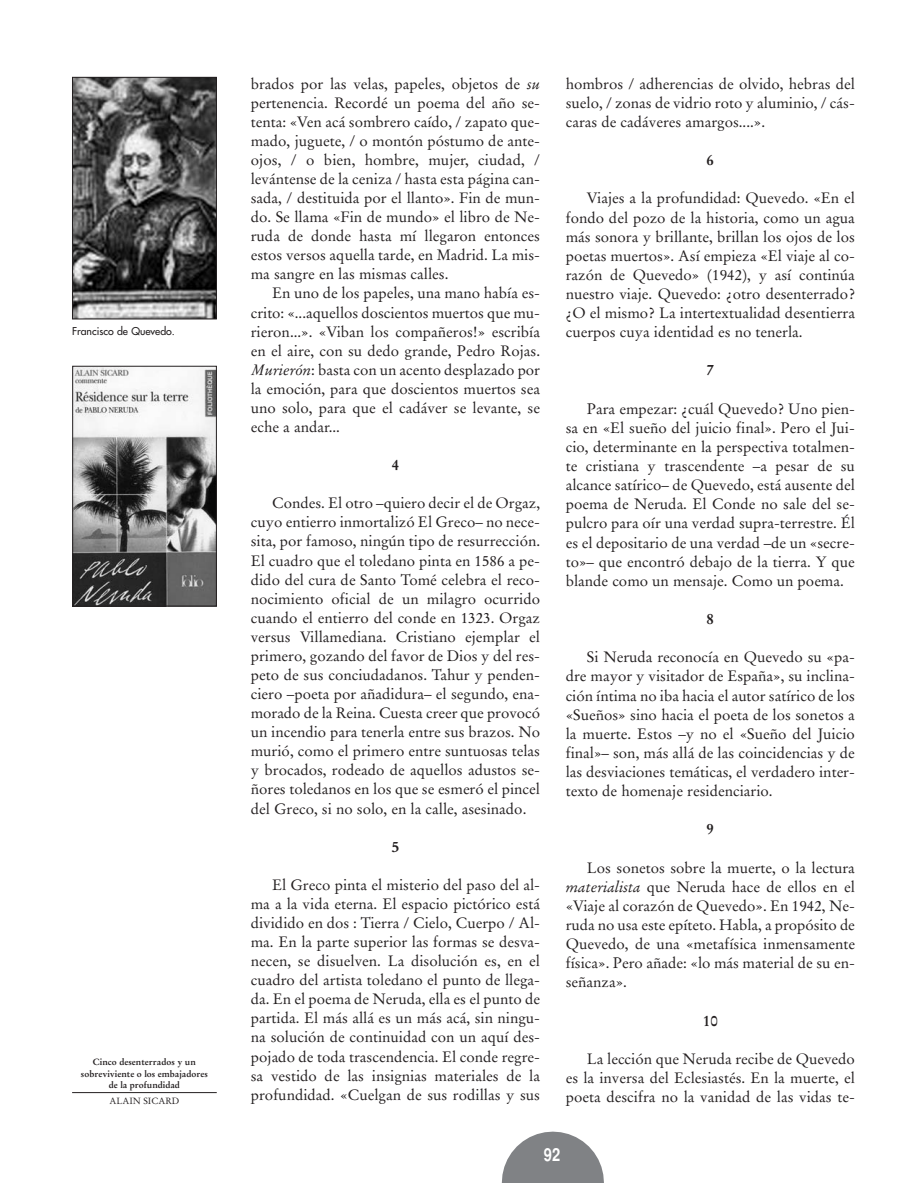
<style>
.page{position:relative;width:919px;height:1195px;background:#fff}
.page>*{position:absolute;margin:0;border:0;box-sizing:border-box;transform-origin:0 0}
.t1{font:700 18px "Helvetica";color:#fff;scale:.82 1}
.t2{font:15px/19px "Stempel Garamond";color:#231f20;text-align:justify}
.t3{font:700 15px "Stempel Garamond";color:#231f20}
.t4{font:10.5px "Futura";color:#231f20}
.t5{font:700 9px/11.4px "Stempel Garamond";color:#231f20;text-align:center}
.t6{font:9px "Stempel Garamond";color:#231f20}
.s1{font-style:italic}
</style>
<div class="page">
<hr style="left:72px;top:1092px;width:145px;height:1px;background:#231f20">
<svg style="left:502px;top:1131px;width:102px;height:51px"></svg>
<img style="left:74px;top:79px;width:141px;height:238px">
<div style="left:72px;top:77px;width:145px;height:242px;border:1px solid #231f20"></div>
<img style="left:74px;top:368px;width:141px;height:236px">
<div style="left:72px;top:366px;width:145px;height:240px;border:1px solid #231f20"></div>
<p class="t4" style="left:72px;top:326px;width:104px">Francisco de Quevedo.</p>
<p class="t5" style="left:81px;top:1057px;width:128px">Cinco desenterrados y un sobreviviente o los embajadores de la profundidad</p>
<p class="t6" style="left:109px;top:1097px;width:71px">ALAIN SICARD</p>
<p class="t2" style="left:251px;top:75px;width:291px">brados por las velas, papeles, objetos de <span class="s1">su </span>pertenencia. Recordé un poema del año se&shy;tenta: «Ven acá sombrero caído, / zapato que&shy;mado, juguete, / o montón póstumo de ante&shy;ojos, / o bien, hombre, mujer, ciudad, / levántense de la ceniza / hasta esta página can&shy;sada, / destituida por el llanto». Fin de mun&shy;do. Se llama «Fin de mundo» el libro de Ne&shy;ruda de donde hasta mí llegaron entonces estos versos aquella tarde, en Madrid. La mis&shy;ma sangre en las mismas calles.</p>
<p class="t2" style="left:251px;top:285px;width:291px;text-indent:21px">En uno de los papeles, una mano había es&shy;crito: «...aquellos doscientos muertos que mu&shy;rieron...». «Viban los compañeros!» escribía en el aire, con su dedo grande, Pedro Rojas.<br><span class="s1">Murierón</span>: basta con un acento desplazado por la emoción, para que doscientos muertos sea uno solo, para que el cadáver se levante, se eche a andar...</p>
<p class="t3" style="left:391px;top:458px;width:9px">4</p>
<p class="t2" style="left:251px;top:495px;width:291px;text-indent:21px">Condes. El otro –quiero decir el de Orgaz, cuyo entierro inmortalizó El Greco– no nece&shy;sita, por famoso, ningún tipo de resurrección.<br>El cuadro que el toledano pinta en 1586 a pe&shy;dido del cura de Santo Tomé celebra el reco&shy;nocimiento oficial de un milagro ocurrido cuando el entierro del conde en 1323. Orgaz versus Villamediana. Cristiano ejemplar el primero, gozando del favor de Dios y del res&shy;peto de sus conciudadanos. Tahur y penden&shy;ciero –poeta por añadidura– el segundo, ena&shy;morado de la Reina. Cuesta creer que provocó un incendio para tenerla entre sus brazos. No murió, como el primero entre suntuosas telas y brocados, rodeado de aquellos adustos se&shy;ñores toledanos en los que se esmeró el pincel del Greco, si no solo, en la calle, asesinado.</p>
<p class="t3" style="left:391px;top:840px;width:9px">5</p>
<p class="t2" style="left:251px;top:876px;width:291px;text-indent:21px">El Greco pinta el misterio del paso del al&shy;ma a la vida eterna. El espacio pictórico está dividido en dos : Tierra / Cielo, Cuerpo / Al&shy;ma. En la parte superior las formas se desva&shy;necen, se disuelven. La disolución es, en el cuadro del artista toledano el punto de llega&shy;da. En el poema de Neruda, ella es el punto de partida. El más allá es un más acá, sin ningu&shy;na solución de continuidad con un aquí des&shy;pojado de toda trascendencia. El conde regre&shy;sa vestido de las insignias materiales de la profundidad. «Cuelgan de sus rodillas y sus</p>
<p class="t2" style="left:565px;top:75px;width:291px">hombros / adherencias de olvido, hebras del suelo, / zonas de vidrio roto y aluminio, / cás&shy;caras de cadáveres amargos....».</p>
<p class="t3" style="left:706px;top:153px;width:9px">6</p>
<p class="t2" style="left:565px;top:190px;width:291px;text-indent:21px">Viajes a la profundidad: Quevedo. «En el fondo del pozo de la historia, como un agua más sonora y brillante, brillan los ojos de los poetas muertos». Así empieza «El viaje al co&shy;razón de Quevedo» (1942), y así continúa nuestro viaje. Quevedo: ¿otro desenterrado? ¿O el mismo? La intertextualidad desentierra cuerpos cuya identidad es no tenerla.</p>
<p class="t3" style="left:706px;top:364px;width:9px">7</p>
<p class="t2" style="left:565px;top:400px;width:291px;text-indent:21px">Para empezar: ¿cuál Quevedo? Uno pien&shy;sa en «El sueño del juicio final». Pero el Jui&shy;cio, determinante en la perspectiva totalmen&shy;te cristiana y trascendente –a pesar de su alcance satírico– de Quevedo, está ausente del poema de Neruda. El Conde no sale del se&shy;pulcro para oír una verdad supra-terrestre. Él es el depositario de una verdad –de un «secre&shy;to»– que encontró debajo de la tierra. Y que blande como un mensaje. Como un poema.</p>
<p class="t3" style="left:706px;top:612px;width:9px">8</p>
<p class="t2" style="left:565px;top:649px;width:291px;text-indent:21px">Si Neruda reconocía en Quevedo su «pa&shy;dre mayor y visitador de España», su inclina&shy;ción íntima no iba hacia el autor satírico de los «Sueños» sino hacia el poeta de los sonetos a la muerte. Estos –y no el «Sueño del Juicio final»– son, más allá de las coincidencias y de las desviaciones temáticas, el verdadero inter&shy;texto de homenaje residenciario.</p>
<p class="t3" style="left:706px;top:823px;width:9px">9</p>
<p class="t2" style="left:565px;top:859px;width:291px;text-indent:21px">Los sonetos sobre la muerte, o la lectura <span class="s1">materialista</span> que Neruda hace de ellos en el «Viaje al corazón de Quevedo». En 1942, Ne&shy;ruda no usa este epíteto. Habla, a propósito de Quevedo, de una «metafísica inmensamente física». Pero añade: «lo más material de su en&shy;señanza».</p>
<p class="t3" style="left:702px;top:1014px;width:16px">10</p>
<p class="t2" style="left:565px;top:1050px;width:291px;text-indent:21px">La lección que Neruda recibe de Quevedo es la inversa del Eclesiastés. En la muerte, el poeta descifra no la vanidad de las vidas te-</p>
<p class="t1" style="left:544px;top:1148px;width:22px">92</p>
</div>
